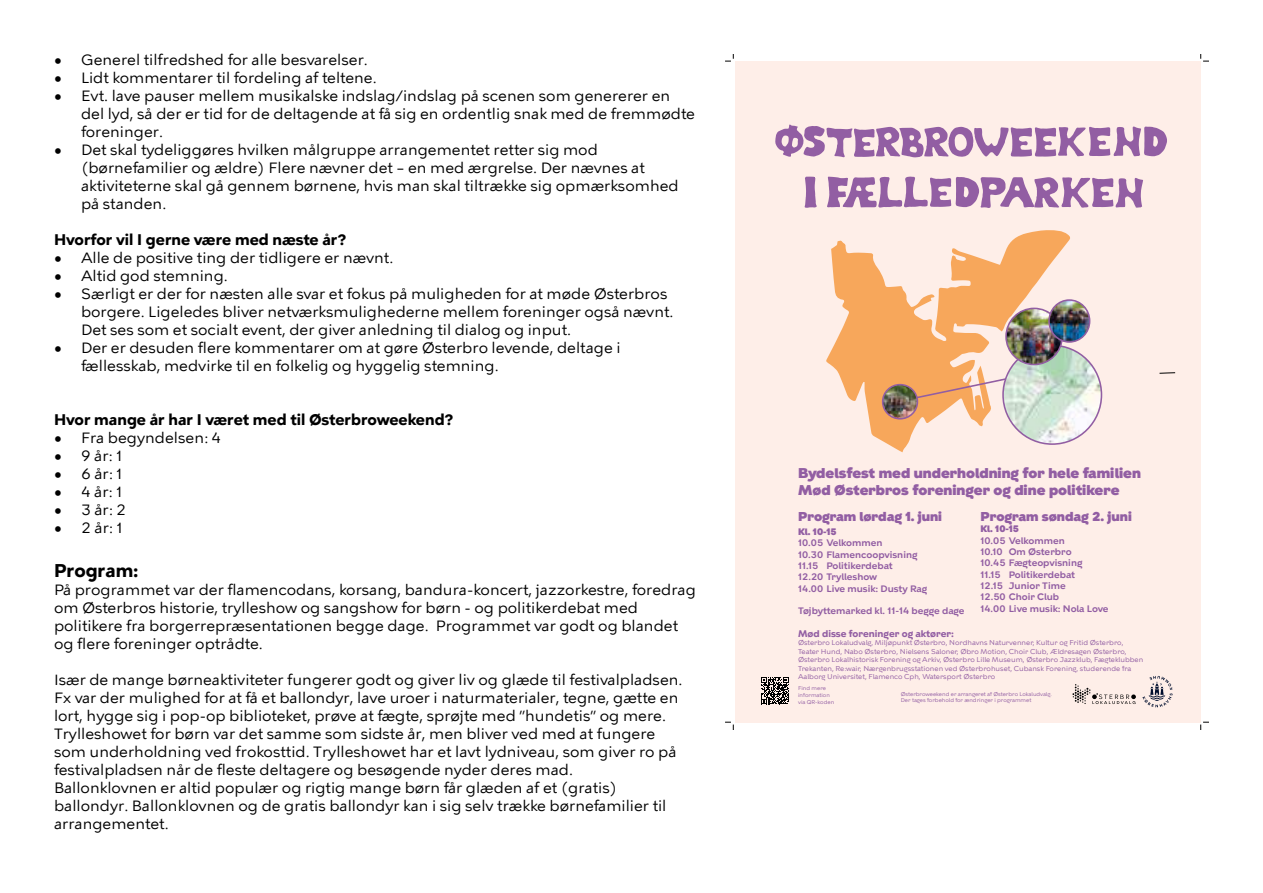
<style>
.page{position:relative;width:1263px;height:893px;background:#fff}
.page>*{position:absolute;margin:0;border:0;box-sizing:border-box;transform-origin:0 0}
.t1{font:700 18px "KBH Tekst";color:#000}
.t2{font:15px/18px "KBH Tekst";color:#000}
.t3{font:700 15px "KBH Tekst";color:#000}
.t4{font:900 14.1px/17px "KBH";color:#925ea3}
.t5{font:900 12.9px "KBH";color:#925ea3}
.t6{font:600 9.45px/11.2px "KBH";color:#925ea3}
.t7{font:700 9.45px "KBH";color:#925ea3}
.t8{font:900 9.45px "KBH";color:#925ea3}
.t9{font:7.05px/8.6px "KBH";color:#925ea3}
.t10{font:5.55px/6.6px "KBH";color:#925ea3}
</style>
<div class="page">
<div style="left:735px;top:61px;width:466px;height:661px;background:#feeee8"></div>
<svg style="left:826px;top:230px;width:244px;height:222px;fill:#f7a75b"></svg>
<svg style="left:1072px;top:684px;width:64px;height:20px"></svg>
<svg style="left:1142px;top:676px;width:30px;height:31px"></svg>
<svg style="left:908px;top:363px;width:95px;height:38px"></svg>
<img style="left:1003px;top:346px;width:98px;height:98px">
<div style="left:1002px;top:345px;width:100px;height:100px;border:2px solid #925ea3;border-radius:50%"></div>
<img style="left:1006px;top:308px;width:56px;height:56px;border-radius:28px">
<div style="left:1005px;top:308px;width:58px;height:57px;border:2px solid #925ea3;border-radius:50%"></div>
<img style="left:883px;top:385px;width:34px;height:34px;border-radius:17px">
<div style="left:882px;top:384px;width:36px;height:36px;border:2px solid #925ea3;border-radius:50%"></div>
<img style="left:1049px;top:300px;width:41px;height:42px">
<div style="left:1048px;top:299px;width:42px;height:44px;border:2px solid #925ea3;border-radius:50%"></div>
<svg style="left:1159px;top:372px;width:16px;height:2px"></svg>
<svg style="left:805px;top:177px;width:12px;height:31px"></svg>
<svg style="left:775px;top:125px;width:392px;height:32px"></svg>
<svg style="left:827px;top:177px;width:316px;height:31px"></svg>
<svg style="left:761px;top:677px;width:27px;height:27px"></svg>
<svg style="left:725px;top:54px;width:9px;height:8px"></svg>
<svg style="left:725px;top:722px;width:9px;height:7px"></svg>
<svg style="left:1200px;top:54px;width:9px;height:8px"></svg>
<svg style="left:1200px;top:722px;width:9px;height:7px"></svg>
<p class="t2" style="left:54px;top:52px;width:315px">• Generel tilfredshed for alle besvarelser.</p>
<p class="t2" style="left:54px;top:70px;width:324px">• Lidt kommentarer til fordeling af teltene.</p>
<p class="t2" style="left:81px;top:88px;width:615px;text-indent:-27px">• Evt. lave pauser mellem musikalske indslag/indslag på scenen som genererer en del lyd, så der er tid for de deltagende at få sig en ordentlig snak med de fremmødte foreninger.</p>
<p class="t2" style="left:81px;top:142px;width:599px;text-indent:-27px">• Det skal tydeliggøres hvilken målgruppe arrangementet retter sig mod (børnefamilier og ældre) Flere nævner det – en med ærgrelse. Der nævnes at aktiviteterne skal gå gennem børnene, hvis man skal tiltrække sig opmærksomhed på standen.</p>
<p class="t3" style="left:54px;top:234px;width:294px">Hvorfor vil I gerne være med næste år?</p>
<p class="t2" style="left:54px;top:250px;width:341px">• Alle de positive ting der tidligere er nævnt.</p>
<p class="t2" style="left:54px;top:268px;width:175px">• Altid god stemning.</p>
<p class="t2" style="left:81px;top:286px;width:594px;text-indent:-27px">• Særligt er der for næsten alle svar et fokus på muligheden for at møde Østerbros borgere. Ligeledes bliver netværksmulighederne mellem foreninger også nævnt.<br>Det ses som et socialt event, der giver anledning til dialog og input.</p>
<p class="t2" style="left:81px;top:340px;width:541px;text-indent:-27px">• Der er desuden flere kommentarer om at gøre Østerbro levende, deltage i fællesskab, medvirke til en folkelig og hyggelig stemning.</p>
<p class="t3" style="left:54px;top:414px;width:401px">Hvor mange år har I været med til Østerbroweekend?</p>
<p class="t2" style="left:54px;top:430px;width:169px">• Fra begyndelsen: 4</p>
<p class="t2" style="left:54px;top:448px;width:70px">• 9 år: 1</p>
<p class="t2" style="left:54px;top:466px;width:70px">• 6 år: 1</p>
<p class="t2" style="left:54px;top:484px;width:70px">• 4 år: 1</p>
<p class="t2" style="left:54px;top:502px;width:74px">• 3 år: 2</p>
<p class="t2" style="left:54px;top:520px;width:70px">• 2 år: 1</p>
<p class="t1" style="left:54px;top:563px;width:86px">Program:</p>
<p class="t2" style="left:54px;top:580px;width:643px">På programmet var der flamencodans, korsang, bandura-koncert, jazzorkestre, foredrag om Østerbros historie, trylleshow og sangshow for børn - og politikerdebat med politikere fra borgerrepræsentationen begge dage. Programmet var godt og blandet og flere foreninger optrådte.</p>
<p class="t2" style="left:54px;top:670px;width:630px">Især de mange børneaktiviteter fungerer godt og giver liv og glæde til festivalpladsen.<br>Fx var der mulighed for at få et ballondyr, lave uroer i naturmaterialer, tegne, gætte en lort, hygge sig i pop-op biblioteket, prøve at fægte, sprøjte med ”hundetis” og mere.<br>Trylleshowet for børn var det samme som sidste år, men bliver ved med at fungere som underholdning ved frokosttid. Trylleshowet har et lavt lydniveau, som giver ro på festivalpladsen når de fleste deltagere og besøgende nyder deres mad.<br>Ballonklovnen er altid populær og rigtig mange børn får glæden af et (gratis) ballondyr. Ballonklovnen og de gratis ballondyr kan i sig selv trække børnefamilier til arrangementet.</p>
<p class="t4" style="left:798px;top:466px;width:344px">Bydelsfest med underholdning for hele familien<br>Mød Østerbros foreninger og dine politikere</p>
<p class="t5" style="left:798px;top:511px;width:145px">Program lørdag 1. juni</p>
<p class="t8" style="left:798px;top:528px;width:40px">Kl. 10-15</p>
<p class="t6" style="left:798px;top:538px;width:131px">10.05 Velkommen<br>10.30 Flamencoopvisning<br>11.15 Politikerdebat<br>12.20 Trylleshow<br>14.00 Live musik: Dusty Rag</p>
<p class="t6" style="left:798px;top:606px;width:168px">Tøjbyttemarked kl. 11-14 begge dage</p>
<p class="t5" style="left:980px;top:511px;width:153px">Program søndag 2. juni</p>
<p class="t8" style="left:980px;top:525px;width:40px">Kl. 10-15</p>
<p class="t6" style="left:980px;top:536px;width:130px">10.05 Velkommen<br>10.10 Om Østerbro<br>10.45 Fægteopvisning<br>11.15 Politikerdebat<br>12.15 Junior Time<br>12.50 Choir Club<br>14.00 Live musik: Nola Love</p>
<p class="t7" style="left:798px;top:629px;width:157px">Mød disse foreninger og aktører:</p>
<p class="t9" style="left:798px;top:639px;width:347px">Østerbro Lokaludvalg, Miljøpunkt Østerbro, Nordhavns Naturvenner, Kultur og Fritid Østerbro, Teater Hund, Nabo Østerbro, Nielsens Saloner, Øbro Motion, Choir Club, Ældresagen Østerbro, Østerbro Lokalhistorisk Forening og Arkiv, Østerbro Lille Museum, Østerbro Jazzklub, Fægteklubben Trekanten, Re:wair, Nærgenbrugsstationen ved Østerbrohuset, Cubansk Forening, studerende fra Aalborg Universitet, Flamenco Cph, Watersport Østerbro</p>
<p class="t10" style="left:901px;top:691px;width:153px">Østerbroweekend er arrangeret af Østerbro Lokaludvalg.<br>Der tages forbehold for ændringer i programmet</p>
<p class="t10" style="left:798px;top:686px;width:38px">Find mere information via QR-koden</p>
</div>
